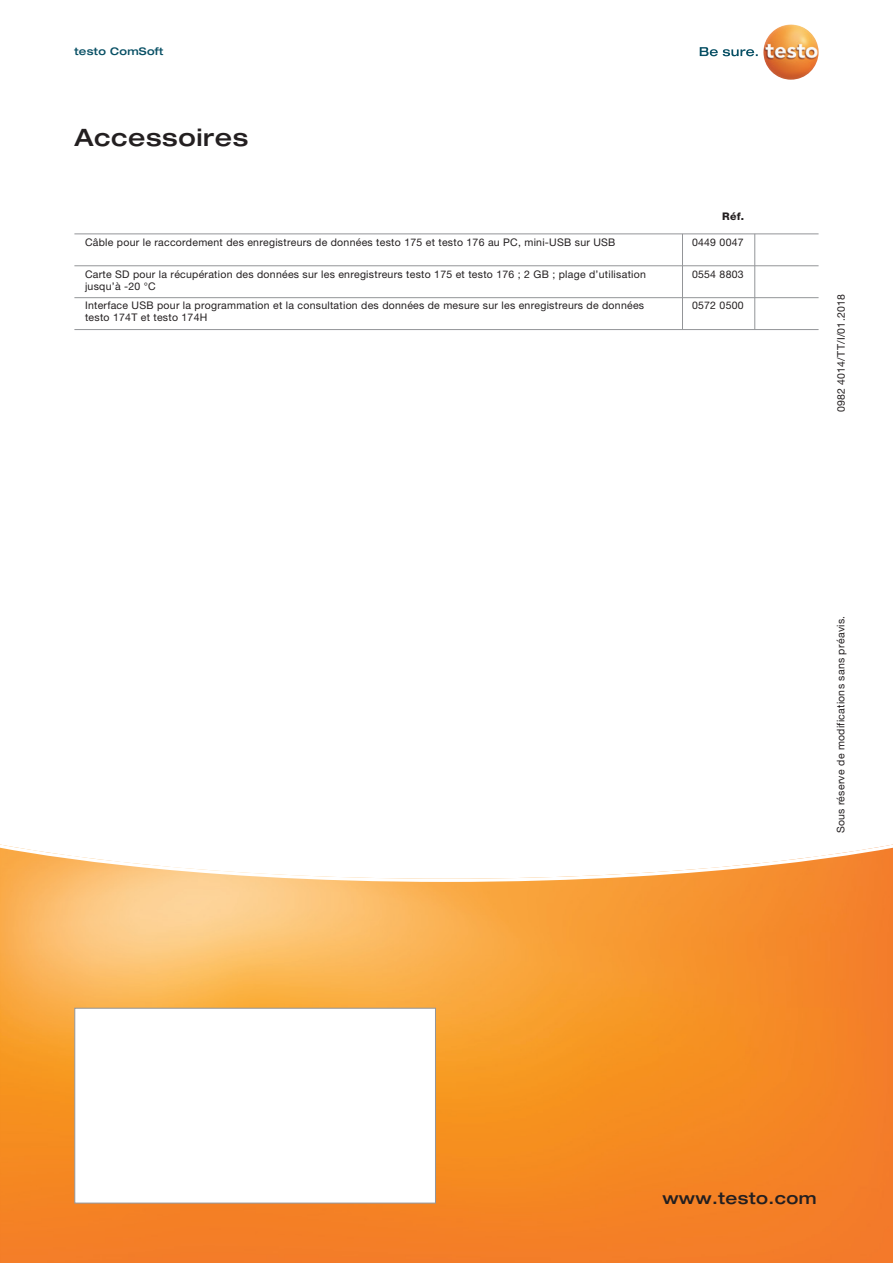
<style>
.page{position:relative;width:893px;height:1263px;background:#fff}
.page>*{position:absolute;margin:0;border:0;box-sizing:border-box;transform-origin:0 0}
.t1{font:500 expanded 24px "Helvetica Neue LTW1 G";letter-spacing:.025em;color:#231f20}
.t2{font:500 expanded 16.5px "Helvetica Neue LTW1 G";letter-spacing:.025em;color:#231f20}
.t3{font:10.5px/20px "Helvetica Neue LTW1 G";letter-spacing:.025em;color:#231f20}
.t4{font:500 expanded 10.5px "Helvetica Neue LTW1 G";letter-spacing:.025em;color:#074f64}
.t5{font:800 10.5px "Helvetica Neue LTW1 G";color:#231f20}
</style>
<div class="page">
<svg style="left:0;top:844px;width:893px;height:419px;background:#f79e46"></svg>
<svg style="left:700px;top:47px;width:58px;height:9px"></svg>
<img style="left:763px;top:24px;width:56px;height:56px;border-radius:28px">
<div style="left:74px;top:1008px;width:362px;height:195px;background:#fff;border:1px solid #939598"></div>
<hr style="left:74px;top:329px;width:745px;height:1px;background:#939598">
<hr style="left:74px;top:233px;width:745px;height:1px;background:#939598">
<hr style="left:682px;top:234px;width:1px;height:32px;background:#939598">
<hr style="left:754px;top:234px;width:1px;height:32px;background:#939598">
<hr style="left:74px;top:265px;width:745px;height:1px;background:#939598">
<hr style="left:682px;top:266px;width:1px;height:32px;background:#939598">
<hr style="left:754px;top:266px;width:1px;height:32px;background:#939598">
<hr style="left:74px;top:297px;width:745px;height:1px;background:#939598">
<hr style="left:682px;top:298px;width:1px;height:32px;background:#939598">
<hr style="left:754px;top:298px;width:1px;height:32px;background:#939598">
<p class="t4" style="left:74px;top:44px;width:90px">testo ComSoft</p>
<h1 class="t1" style="left:74px;top:122px;width:175px">Accessoires</h1>
<p class="t5" style="left:722px;top:210px;width:23px">Réf.</p>
<p class="t3" style="left:85px;top:232px;width:532px">Câble pour le raccordement des enregistreurs de données testo 175 et testo 176 au PC, mini-USB sur USB</p>
<p class="t3" style="left:692px;top:232px;width:53px">0449 0047</p>
<p class="t3" style="left:85px;top:264px;width:562px">Carte SD pour la récupération des données sur les enregistreurs testo 175 et testo 176 ; 2 GB ; plage d’utilisation</p>
<p class="t3" style="left:692px;top:264px;width:53px">0554 8803</p>
<p class="t3" style="left:85px;top:276px;width:561px">jusqu’à -20 °C<br>Interface USB pour la programmation et la consultation des données de mesure sur les enregistreurs de données</p>
<p class="t3" style="left:692px;top:296px;width:53px">0572 0500</p>
<p class="t3" style="left:85px;top:308px;width:124px">testo 174T et testo 174H</p>
<p class="t3" style="left:831px;top:412px;width:120px;rotate:-90deg">0982 4014/TT/I/01.2018</p>
<p class="t3" style="left:831px;top:833px;width:219px;rotate:-90deg">Sous réserve de modifications sans préavis.</p>
<h2 class="t2" style="left:662px;top:1187px;width:156px">www.testo.com</h2>
</div>
